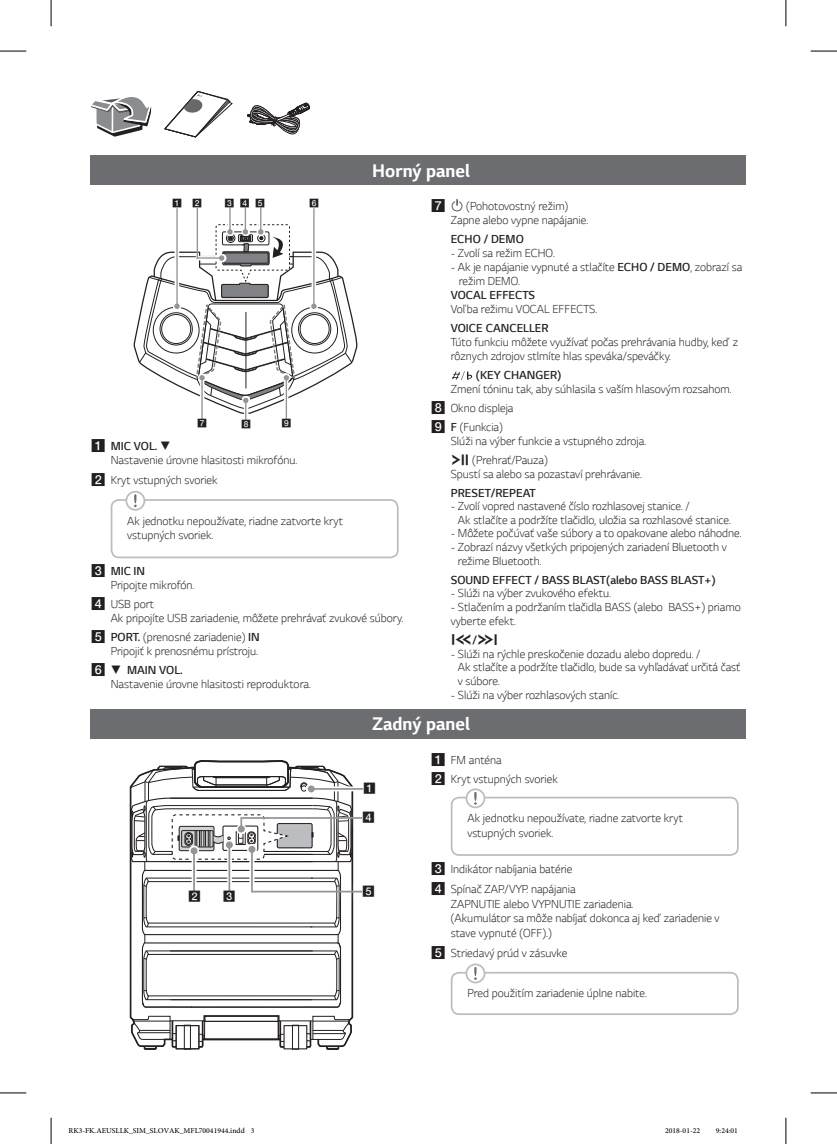
<style>
.page{position:relative;width:837px;height:1144px;background:#fff}
.page>*{position:absolute;margin:0;border:0;box-sizing:border-box;transform-origin:0 0}
.t1{font:700 19.25px "LG Smart";color:#fff}
.t2{font:300 12.25px/14px "LG Smart";color:#231f20}
.t3{font:300 12.25px "LG Smart";color:#231f20}
.t4{font:12.25px "UPSYS Common";color:#231f20}
.t5{font:10.5px "Adobe Arabic";color:#000}
.t6{font:10.5px "UPSYS Boxed Number";color:#231f20}
.t7{font:8.22px "UPSYS Boxed Number";color:#231f20}
.s1{font-family:"UPSYS Boxed Number";font-weight:400}
.s2{font-style:inherit}
.s3{font-family:"UPSYS Common";font-weight:400}
.s4{font-family:"LG Smart";font-weight:300}
</style>
<div class="page">
<div style="left:91px;top:155px;width:655px;height:30px;background:#6c6d70"></div>
<svg style="left:91px;top:97px;width:60px;height:40px"></svg>
<svg style="left:164px;top:91px;width:69px;height:47px"></svg>
<svg style="left:247px;top:103px;width:62px;height:31px"></svg>
<div style="left:111px;top:499px;width:287px;height:59px;border:2px solid #bcbdc0;border-radius:7px"></div>
<div style="left:127px;top:492px;width:17px;height:17px;background:#fff;border-radius:50%"></div>
<svg style="left:134px;top:494px;width:3px;height:13px"></svg>
<div style="left:125px;top:491px;width:20px;height:20px;border:2px solid #bcbdc0;border-radius:50%"></div>
<svg style="left:452px;top:371px;width:20px;height:9px"></svg>
<svg style="left:133px;top:207px;width:225px;height:213px"></svg>
<div style="left:186px;top:198px;width:23px;height:71px;background:#fff"></div>
<hr style="left:197px;top:208px;width:1px;height:51px;background:#939598">
<div style="left:91px;top:709px;width:655px;height:29px;background:#6c6d70"></div>
<div style="left:450px;top:797px;width:288px;height:59px;border:2px solid #bcbdc0;border-radius:7px"></div>
<div style="left:467px;top:790px;width:17px;height:17px;background:#fff;border-radius:50%"></div>
<svg style="left:474px;top:792px;width:2px;height:13px"></svg>
<div style="left:465px;top:788px;width:20px;height:20px;border:2px solid #bcbdc0;border-radius:50%"></div>
<div style="left:450px;top:972px;width:288px;height:43px;border:2px solid #bcbdc0;border-radius:7px"></div>
<div style="left:467px;top:965px;width:17px;height:17px;background:#fff;border-radius:50%"></div>
<svg style="left:474px;top:967px;width:2px;height:13px"></svg>
<div style="left:465px;top:963px;width:20px;height:20px;border:2px solid #bcbdc0;border-radius:50%"></div>
<hr style="left:311px;top:788px;width:52px;height:2px;background:#939598">
<svg style="left:129px;top:760px;width:225px;height:290px"></svg>
<div style="left:238px;top:825px;width:7px;height:7px;background:#939598;border-radius:50%"></div>
<div style="left:232px;top:806px;width:140px;height:24px;background:#fff;opacity:.75"></div>
<hr style="left:241px;top:817px;width:121px;height:2px;background:#939598">
<svg style="left:247px;top:844px;width:10px;height:36px"></svg>
<hr style="left:251px;top:849px;width:2px;height:43px;background:#939598">
<div style="left:248px;top:846px;width:7px;height:7px;background:#939598;border-radius:50%"></div>
<div style="left:242px;top:880px;width:130px;height:24px;background:#fff;opacity:.75"></div>
<hr style="left:252px;top:891px;width:110px;height:1px;background:#939598">
<svg style="left:0;top:51px;width:26px;height:1px"></svg>
<svg style="left:810px;top:51px;width:26px;height:1px"></svg>
<svg style="left:0;top:1092px;width:26px;height:1px"></svg>
<svg style="left:810px;top:1092px;width:26px;height:1px"></svg>
<svg style="left:51px;top:0;width:1px;height:26px"></svg>
<svg style="left:51px;top:1118px;width:1px;height:26px"></svg>
<svg style="left:785px;top:0;width:1px;height:26px"></svg>
<svg style="left:785px;top:1118px;width:1px;height:26px"></svg>
<h1 class="t1" style="left:372px;top:159px;width:99px">Horný panel</h1>
<p class="t7" style="left:172px;top:199px;width:12px">A</p>
<p class="t7" style="left:224px;top:199px;width:42px">CDE</p>
<p class="t7" style="left:309px;top:199px;width:11px">F</p>
<p class="t7" style="left:192px;top:199px;width:11px">B</p>
<p class="t7" style="left:197px;top:419px;width:11px">G</p>
<p class="t7" style="left:241px;top:420px;width:11px">H</p>
<p class="t7" style="left:281px;top:419px;width:11px">I</p>
<p class="t2" style="left:111px;top:439px;width:188px;text-indent:-20px"><span class="s1">A</span> <span class="s2">MIC VOL.</span> <span class="s3">s<br></span>Nastavenie úrovne hlasitosti mikrofónu.</p>
<p class="t2" style="left:91px;top:473px;width:128px"><span class="s1">B</span> Kryt vstupných svoriek</p>
<p class="t2" style="left:127px;top:513px;width:217px;line-height:14.7px">Ak jednotku nepoužívate, riadne zatvorte kryt vstupných svoriek.</p>
<p class="t2" style="left:111px;top:564px;width:85px;text-indent:-20px"><span class="s1">C</span> <span class="s2">MIC IN<br></span>Pripojte mikrofón.</p>
<p class="t2" style="left:111px;top:597px;width:294px;text-indent:-20px"><span class="s1">D</span> USB port<br>Ak pripojíte USB zariadenie, môžete prehrávať zvukové súbory.</p>
<p class="t2" style="left:91px;top:630px;width:170px;text-align:right"><span class="s1">E</span> <span class="s2">PORT.</span> (prenosné zariadenie) <span class="s2">IN<br></span>Pripojiť k prenosnému prístroju.</p>
<p class="t2" style="left:111px;top:663px;width:201px;text-indent:-20px"><span class="s1">F</span> <span class="s3">s</span> <span class="s2">MAIN VOL.<br></span>Nastavenie úrovne hlasitosti reproduktora.</p>
<p class="t2" style="left:450px;top:199px;width:139px;text-indent:-20px"><span class="s1">G</span> <span class="s3">1</span> (Pohotovostný režim)<br>Zapne alebo vypne napájanie.</p>
<p class="t3" style="left:450px;top:232px;width:75px">ECHO / DEMO</p>
<p class="t2" style="left:450px;top:246px;width:106px">- Zvolí sa režim ECHO.</p>
<p class="t2" style="left:458px;top:260px;width:285px;text-indent:-8px">- Ak je napájanie vypnuté a stlačíte <span class="s2">ECHO / DEMO</span>, zobrazí sa režim DEMO.</p>
<p class="t3" style="left:450px;top:288px;width:86px">VOCAL EFFECTS</p>
<p class="t2" style="left:450px;top:302px;width:148px">Voľba režimu VOCAL EFFECTS.</p>
<p class="t3" style="left:450px;top:321px;width:99px">VOICE CANCELLER</p>
<p class="t2" style="left:450px;top:335px;width:289px">Túto funkciu môžete využívať počas prehrávania hudby, keď z rôznych zdrojov stlmíte hlas speváka/speváčky.</p>
<p class="t3" style="left:475px;top:368px;width:87px">(KEY CHANGER)</p>
<p class="t2" style="left:431px;top:379px;width:302px;line-height:18.9px;text-indent:20px">Zmení tóninu tak, aby súhlasila s vaším hlasovým rozsahom.<br><span class="s1">H</span> Okno displeja<br><span class="s1">I</span> <span class="s2">F</span> (Funkcia)</p>
<p class="t2" style="left:450px;top:431px;width:197px;line-height:18.9px">Slúži na výber funkcie a vstupného zdroja.<br><span class="s3">T</span> (Prehrať/Pauza)</p>
<p class="t2" style="left:450px;top:467px;width:193px">Spustí sa alebo sa pozastaví prehrávanie.</p>
<p class="t3" style="left:450px;top:486px;width:87px">PRESET/REPEAT</p>
<p class="t2" style="left:458px;top:499px;width:274px;line-height:13.5px;text-indent:-7px">- Zvolí vopred nastavené číslo rozhlasovej stanice. /<br>Ak stlačíte a podržíte tlačidlo, uložia sa rozhlasové stanice.</p>
<p class="t2" style="left:450px;top:526px;width:292px">- Môžete počúvať vaše súbory a to opakovane alebo náhodne.</p>
<p class="t2" style="left:458px;top:540px;width:270px;text-indent:-7px">- Zobrazí názvy všetkých pripojených zariadení Bluetooth v režime Bluetooth.</p>
<p class="t3" style="left:450px;top:572px;width:266px">SOUND EFFECT / BASS BLAST(alebo BASS BLAST+)</p>
<p class="t2" style="left:450px;top:586px;width:162px">- Slúži na výber zvukového efektu.</p>
<p class="t2" style="left:450px;top:600px;width:291px">- Stlačením a podržaním tlačidla BASS (alebo BASS+) priamo vyberte efekt.</p>
<p class="t4" style="left:450px;top:633px;width:49px">Y<span class="s4">/</span>U</p>
<p class="t2" style="left:458px;top:647px;width:284px;line-height:13.5px;text-indent:-7px">- Slúži na rýchle preskočenie dozadu alebo dopredu. /<br>Ak stlačíte a podržíte tlačidlo, bude sa vyhľadávať určitá časť v súbore.</p>
<p class="t2" style="left:450px;top:687px;width:170px">- Slúži na výber rozhlasových staníc.</p>
<h1 class="t1" style="left:372px;top:713px;width:99px">Zadný panel</h1>
<p class="t2" style="left:431px;top:750px;width:128px;line-height:19.6px"><span class="s1">A</span> FM anténa<br><span class="s1">B</span> Kryt vstupných svoriek</p>
<p class="t2" style="left:467px;top:811px;width:217px;line-height:14.7px">Ak jednotku nepoužívate, riadne zatvorte kryt vstupných svoriek.</p>
<p class="t2" style="left:431px;top:859px;width:146px;line-height:19.6px"><span class="s1">C</span> Indikátor nabíjania batérie<br><span class="s1">D</span> Spínač ZAP./VYP. napájania</p>
<p class="t2" style="left:450px;top:896px;width:270px;line-height:14.7px">ZAPNUTIE alebo VYPNUTIE zariadenia.<br>(Akumulátor sa môže nabíjať dokonca aj keď zariadenie v stave vypnuté (OFF).)</p>
<p class="t2" style="left:431px;top:946px;width:138px"><span class="s1">E</span> Striedavý prúd v zásuvke</p>
<p class="t2" style="left:467px;top:986px;width:181px">Pred použitím zariadenie úplne nabite.</p>
<p class="t6" style="left:363px;top:782px;width:15px">A</p>
<p class="t6" style="left:362px;top:812px;width:14px">D</p>
<p class="t6" style="left:188px;top:891px;width:14px">B</p>
<p class="t6" style="left:223px;top:891px;width:14px">C</p>
<p class="t6" style="left:362px;top:886px;width:14px">E</p>
<p class="t5" style="left:69px;top:1124px;width:187px">RK3-FK.AEUSLLK_SIM_SLOVAK_MFL70041944.indd 3</p>
<p class="t5" style="left:664px;top:1124px;width:37px">2018-01-22</p>
<p class="t5" style="left:715px;top:1124px;width:24px">9:24:01</p>
</div>
